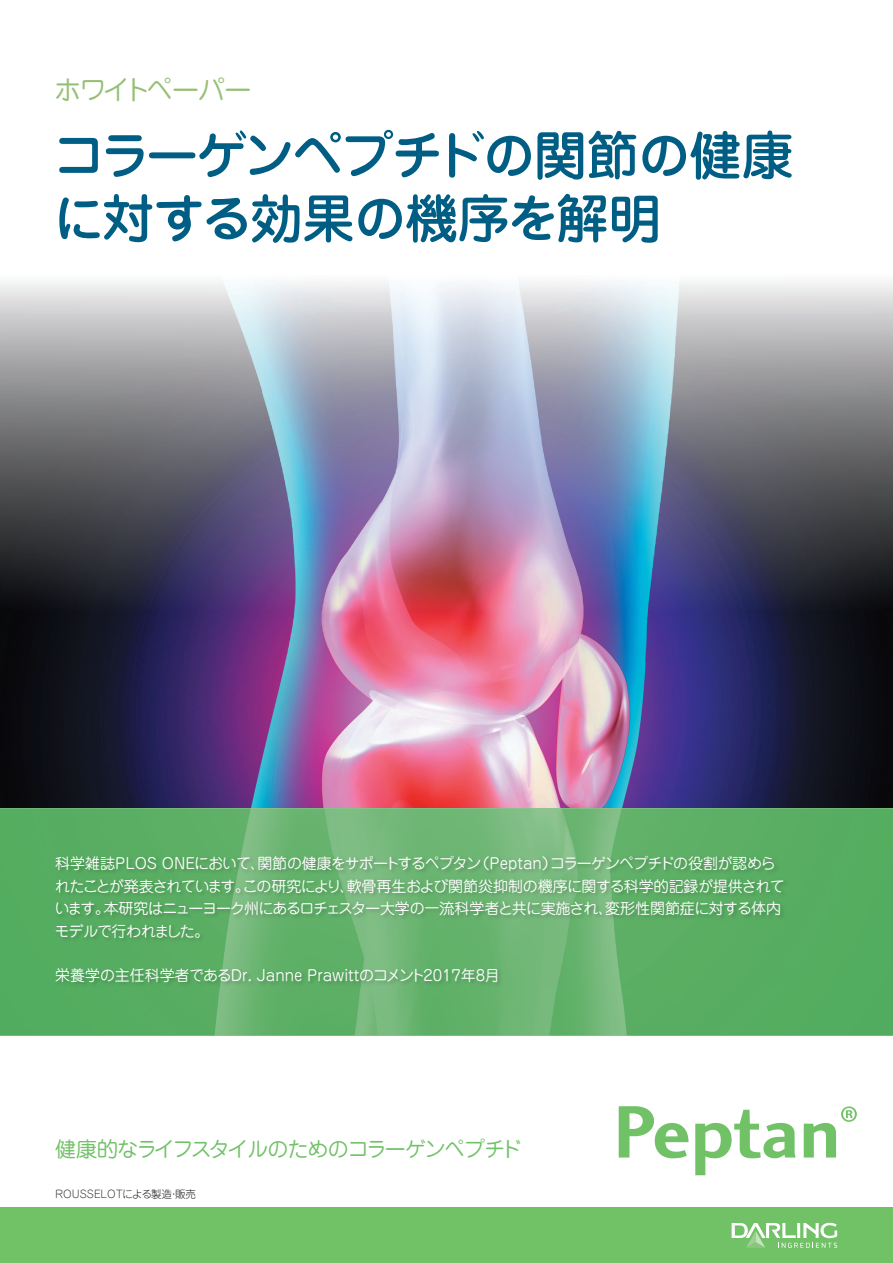
<style>
.page{position:relative;width:893px;height:1263px;background:#fff}
.page>*{position:absolute;margin:0;border:0;box-sizing:border-box;transform-origin:0 0}
.t1{font:500 52.5px/63px "Jun 34 Pro";letter-spacing:-.05em;color:#005d83}
.t2{font:27px "Jun 201 Pro";letter-spacing:-.08em;color:#96bf75}
.t3{font:21px "Jun 201 Pro";letter-spacing:-.07em;color:#71c167}
.t4{font:15px/22.5px "Jun 201 Pro";letter-spacing:-.04em;color:#fff}
.t5{font:15px "Jun 201 Pro";letter-spacing:-.005em;color:#fff}
.t6{font:300 10.5px "Jun 101 Pro";letter-spacing:-.005em;color:#231f20}
</style>
<div class="page">
<img style="left:0;top:661px;width:893px;height:147px">
<svg style="left:0;top:808px;width:893px;height:227px;background:#5fb068"></svg>
<img style="left:0;top:281px;width:893px;height:380px">
<div style="left:0;top:1208px;width:893px;height:55px;background:#71c167"></div>
<svg style="left:732px;top:1223px;width:105px;height:25px"></svg>
<svg style="left:619px;top:1106px;width:69px;height:52px"></svg>
<svg style="left:695px;top:1110px;width:101px;height:65px"></svg>
<svg style="left:804px;top:1106px;width:53px;height:51px"></svg>
<img style="left:55px;top:855px;width:733px;height:132px">
<h2 class="t2" style="left:55px;top:68px;width:198px">ホワイトペーパー</h2>
<h1 class="t1" style="left:52px;top:119px;width:743px">コラーゲンペプチドの関節の健康に対する効果の機序を解明</h1>
<p class="t4" style="left:55px;top:851px;width:732px">科学雑誌PLOS ONEにおいて、関節の健康をサポートするペプタン（Peptan）コラーゲンペプチドの役割が認められたことが発表されています。この研究により、軟骨再生および関節炎抑制の機序に関する科学的記録が提供されています。本研究はニューヨーク州にあるロチェスター大学の一流科学者と共に実施され、変形性関節症に対する体内モデルで行われました。</p>
<p class="t5" style="left:55px;top:963px;width:446px">栄養学の主任科学者であるDr. Janne Prawittのコメント2017年8月</p>
<h3 class="t3" style="left:55px;top:1132px;width:468px">健康的なライフスタイルのためのコラーゲンペプチド</h3>
<p class="t6" style="left:55px;top:1186px;width:142px">ROUSSELOTによる製造・販売</p>
</div>
